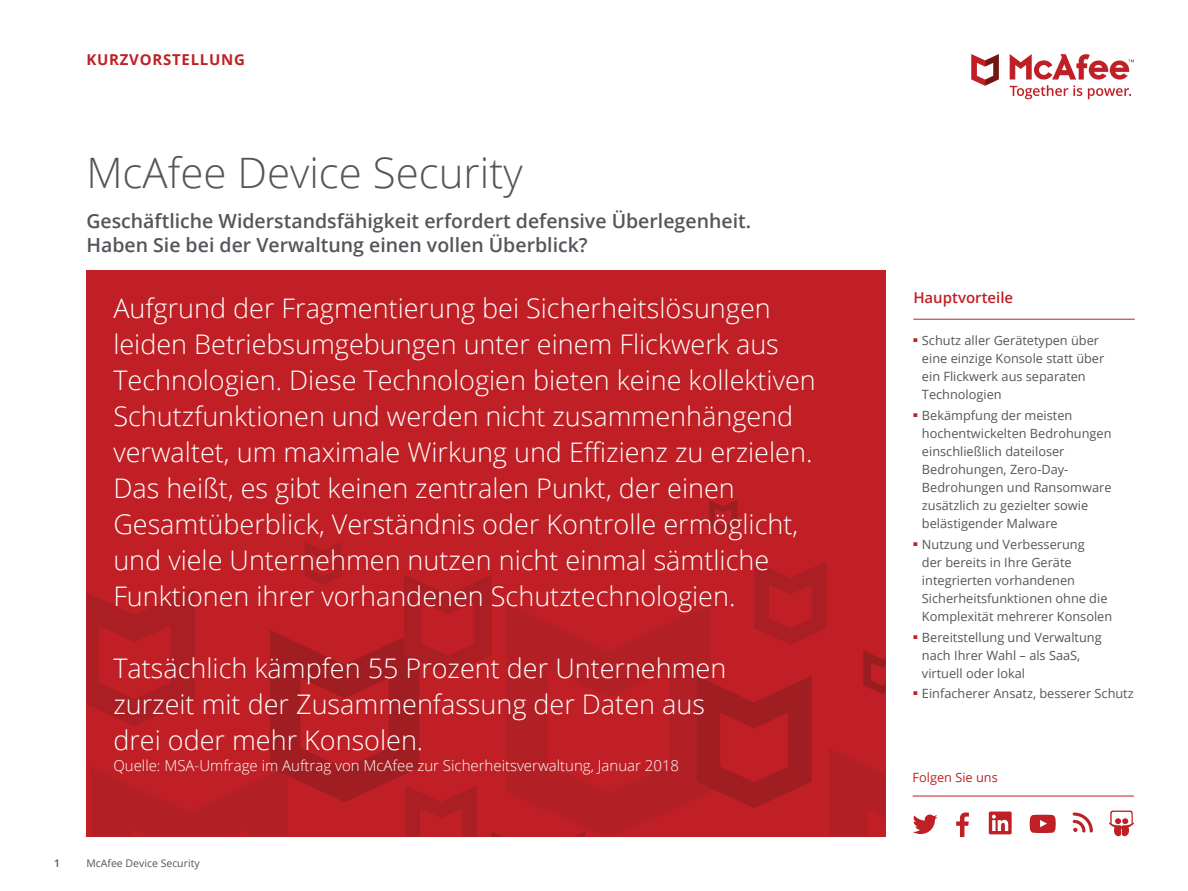
<style>
.page{position:relative;width:1188px;height:891px;background:#fff}
.page>*{position:absolute;margin:0;border:0;box-sizing:border-box;transform-origin:0 0}
.t1{font:300 42px "Open Sans";color:#53565a}
.t2{font:300 27px/36px "Open Sans";color:#fff}
.t3{font:600 19.5px/24px "Open Sans";color:#53565a}
.t4{font:300 15px "Open Sans";color:#fff}
.t5{font:700 15px "Open Sans";letter-spacing:.05em;color:#c02025}
.t6{font:600 15px "Open Sans";color:#c02025}
.t7{font:12.75px/18px "Open Sans";color:#53565a}
.t8{font:12.75px "Open Sans";color:#c02025}
.t9{font:10.5px "Open Sans";color:#53565a}
.t10{font:600 10.5px "Open Sans";color:#53565a}
</style>
<div class="page">
<svg style="left:971px;top:54px;width:28px;height:32px"></svg>
<svg style="left:1010px;top:54px;width:124px;height:45px"></svg>
<div style="left:86px;top:270px;width:800px;height:567px;background:#c02025"></div>
<svg style="left:585px;top:604px;width:126px;height:233px;fill:#b22025"></svg>
<svg style="left:697px;top:676px;width:115px;height:132px"></svg>
<svg style="left:754px;top:562px;width:72px;height:83px"></svg>
<svg style="left:709px;top:500px;width:28px;height:32px"></svg>
<svg style="left:863px;top:650px;width:23px;height:44px"></svg>
<svg style="left:829px;top:748px;width:56px;height:89px"></svg>
<svg style="left:86px;top:542px;width:499px;height:295px"></svg>
<hr style="left:913px;top:796px;width:221px;height:1px;background:#c02025">
<svg style="left:1073px;top:813px;width:20px;height:20px"></svg>
<svg style="left:913px;top:815px;width:25px;height:19px"></svg>
<svg style="left:989px;top:812px;width:23px;height:22px"></svg>
<svg style="left:956px;top:813px;width:13px;height:24px"></svg>
<svg style="left:1030px;top:815px;width:26px;height:18px"></svg>
<svg style="left:1109px;top:811px;width:25px;height:26px"></svg>
<hr style="left:913px;top:319px;width:222px;height:1px;background:#c02025">
<p class="t5" style="left:86px;top:49px;width:160px">KURZVORSTELLUNG</p>
<h1 class="t1" style="left:86px;top:144px;width:438px">McAfee Device Security</h1>
<p class="t3" style="left:86px;top:209px;width:666px">Geschäftliche Widerstandsfähigkeit erfordert defensive Überlegenheit.<br>Haben Sie bei der Verwaltung einen vollen Überblick?</p>
<p class="t2" style="left:113px;top:289px;width:704px">Aufgrund der Fragmentierung bei Sicherheitslösungen leiden Betriebsumgebungen unter einem Flickwerk aus Technologien. Diese Technologien bieten keine kollektiven Schutzfunktionen und werden nicht zusammenhängend verwaltet, um maximale Wirkung und Effizienz zu erzielen.<br>Das heißt, es gibt keinen zentralen Punkt, der einen Gesamtüberblick, Verständnis oder Kontrolle ermöglicht, und viele Unternehmen nutzen nicht einmal sämtliche Funktionen ihrer vorhandenen Schutztechnologien.</p>
<p class="t2" style="left:113px;top:649px;width:614px">Tatsächlich kämpfen 55 Prozent der Unternehmen zurzeit mit der Zusammenfassung der Daten aus drei oder mehr Konsolen.</p>
<p class="t4" style="left:113px;top:755px;width:567px">Quelle: MSA-Umfrage im Auftrag von McAfee zur Sicherheitsverwaltung, Januar 2018</p>
<p class="t10" style="left:54px;top:856px;width:7px">1</p>
<p class="t9" style="left:86px;top:856px;width:115px">McAfee Device Security</p>
<p class="t6" style="left:913px;top:287px;width:101px">Hauptvorteile</p>
<p class="t7" style="left:922px;top:332px;width:184px;text-indent:-9px"><sup>■</sup> Schutz aller Gerätetypen über eine einzige Konsole statt über ein Flickwerk aus separaten<br>Technologien</p>
<p class="t7" style="left:922px;top:406px;width:191px;text-indent:-9px"><sup>■</sup> Bekämpfung der meisten hochentwickelten Bedrohungen einschließlich dateiloser<br>Bedrohungen, Zero-Day-<br>Bedrohungen und Ransomware zusätzlich zu gezielter sowie belästigender Malware</p>
<p class="t7" style="left:922px;top:535px;width:192px;text-indent:-9px"><sup>■</sup> Nutzung und Verbesserung<br>der bereits in Ihre Geräte integrierten vorhandenen<br>Sicherheits-funktionen ohne die<br>Komplexität mehrerer Konsolen</p>
<p class="t7" style="left:922px;top:628px;width:181px;text-indent:-9px"><sup>■</sup> Bereitstellung und Verwaltung nach Ihrer Wahl – als SaaS, virtuell oder lokal</p>
<p class="t7" style="left:913px;top:684px;width:222px"><sup>■</sup> Einfacherer Ansatz, besserer Schutz</p>
<p class="t8" style="left:913px;top:769px;width:87px">Folgen Sie uns</p>
</div>
